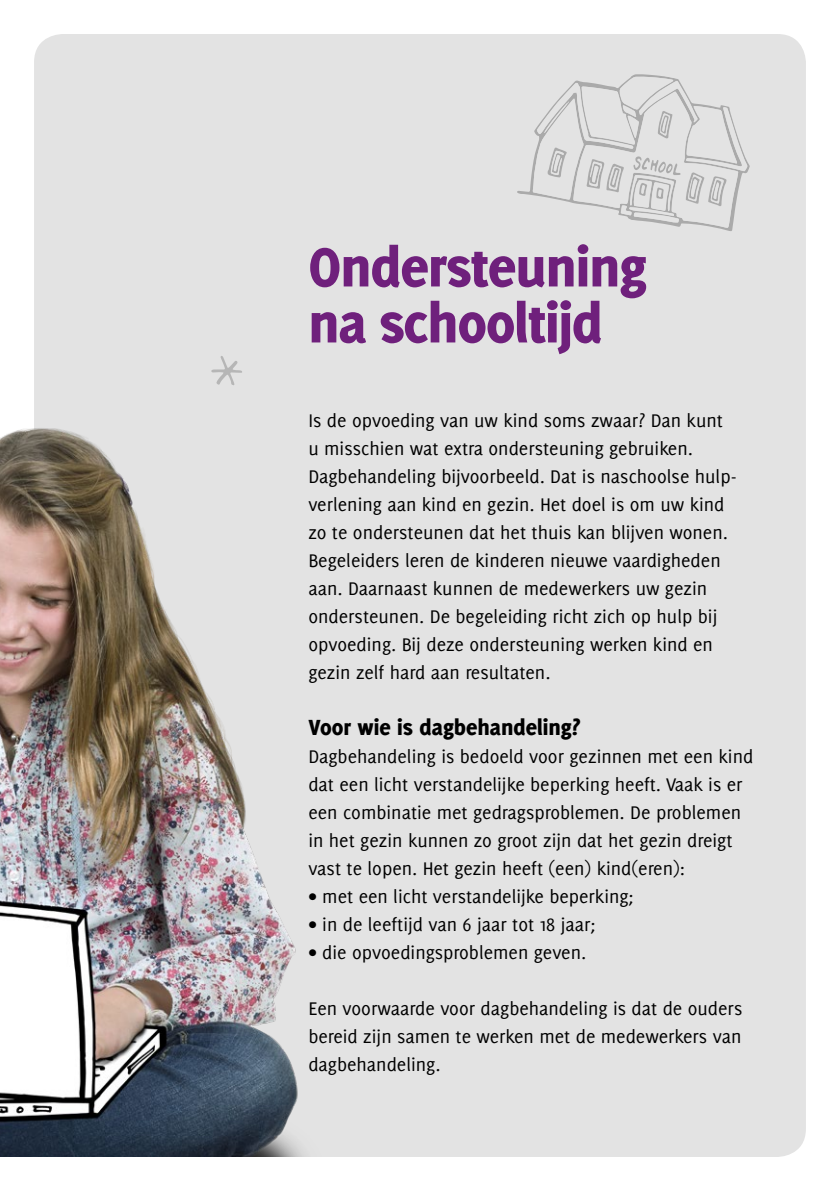
<style>
.page{position:relative;width:840px;height:1191px;background:#fff}
.page>*{position:absolute;margin:0;border:0;box-sizing:border-box;transform-origin:0 0}
.t1{font:800 60px/56px "Delicious";letter-spacing:-.015em;color:#6f207c}
.t2{font:800 24px "Delicious";color:#000}
.t3{font:20px/28px "Delicious";color:#000}
</style>
<div class="page">
<div style="left:34px;top:34px;width:771px;height:1123px;background:#e3e3e3;border-radius:28px"></div>
<img style="left:0;top:428px;width:304px;height:729px">
<svg style="left:517px;top:74px;width:232px;height:157px"></svg>
<svg style="left:211px;top:356px;width:31px;height:29px"></svg>
<h1 class="t1" style="left:308px;top:238px;width:340px">Ondersteuning na schooltijd</h1>
<p class="t3" style="left:308px;top:406px;width:429px">Is de opvoeding van uw kind soms zwaar? Dan kunt u misschien wat extra ondersteuning gebruiken.<br>Dagbehandeling bijvoorbeeld. Dat is naschoolse hulp&shy;verlening aan kind en gezin. Het doel is om uw kind zo te ondersteunen dat het thuis kan blijven wonen.<br>Begeleiders leren de kinderen nieuwe vaardigheden aan. Daarnaast kunnen de medewerkers uw gezin ondersteunen. De begeleiding richt zich op hulp bij opvoeding. Bij deze ondersteuning werken kind en gezin zelf hard aan resultaten.</p>
<p class="t2" style="left:308px;top:713px;width:273px">Voor wie is dagbehandeling?</p>
<p class="t3" style="left:308px;top:742px;width:446px">Dagbehandeling is bedoeld voor gezinnen met een kind dat een licht verstandelijke beperking heeft. Vaak is er een combinatie met gedragsproblemen. De problemen in het gezin kunnen zo groot zijn dat het gezin dreigt vast te lopen. Het gezin heeft (een) kind(eren):</p>
<p class="t3" style="left:308px;top:882px;width:327px">• met een licht verstandelijke beperking;</p>
<p class="t3" style="left:308px;top:910px;width:288px">• in de leeftijd van 6 jaar tot 18 jaar;</p>
<p class="t3" style="left:308px;top:938px;width:279px">• die opvoedingsproblemen geven.</p>
<p class="t3" style="left:308px;top:994px;width:435px;text-align:justify">Een voorwaarde voor dagbehandeling is dat de ouders bereid zijn samen te werken met de medewerkers van dagbehandeling.</p>
</div>
